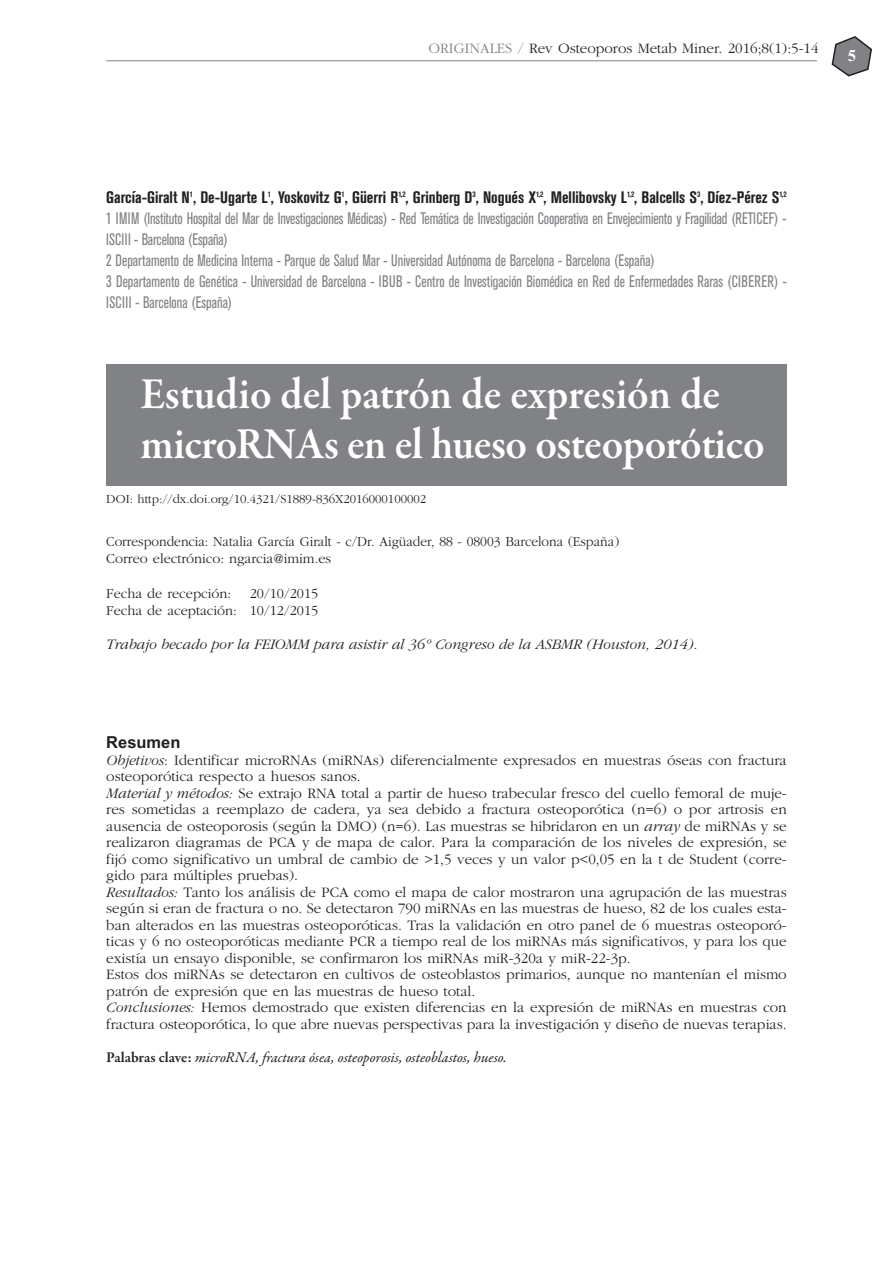
<style>
.page{position:relative;width:893px;height:1263px;background:#fff}
.page>*{position:absolute;margin:0;border:0;box-sizing:border-box;transform-origin:0 0}
.t1{font:600 45px/49.5px "Garamond Premr Pro";letter-spacing:-.01em;color:#fff;scale:.95 1}
.t2{font:condensed 16.5px/21px "Akzidenz Grotesk BE";color:#808285;scale:.9 1}
.t3{font:700 16.5px "Arial";color:#231f20}
.t4{font:700 16.5px "Times New Roman";color:#fff}
.t5{font:300 15px/16.5px "Garamond";color:#231f20}
.t6{font:italic 300 15px "Garamond";color:#231f20}
.t7{font:italic 15px "Garamond Premr Pro";letter-spacing:-.005em;color:#231f20}
.t8{font:300 14.25px/17.1px "Garamond";color:#231f20;scale:.95 1}
.t9{font:300 14.25px/17.1px "Garamond";color:#231f20;text-align:right}
.t10{font:300 12.75px "Garamond";color:#231f20}
.s1{color:#808285}
.s2{font-weight:700;color:#231f20}
.s3{font-style:italic}
.s4{font-weight:600;font-style:normal}
</style>
<div class="page">
<svg style="left:832px;top:36px;width:40px;height:40px"></svg>
<hr style="left:106px;top:60px;width:711px;height:1px;background:#808285">
<div style="left:106px;top:364px;width:681px;height:121px;background:#808285"></div>
<p class="t5" style="left:428px;top:41px;width:392px"><span class="s1">ORIGINALES /</span> Rev Osteoporos Metab Miner. 2016;8(1):5-14</p>
<p class="t4" style="left:848px;top:46px;width:10px">5</p>
<p class="t2" style="left:106px;top:188px;width:757px"><span class="s2">García-Giralt N</span><sup>1</sup><span class="s2">, De-Ugarte L</span><sup>1</sup><span class="s2">, Yoskovitz G</span><sup>1</sup><span class="s2">, Güerri R</span><sup>1,2</sup><span class="s2">, Grinberg D</span><sup>3</sup><span class="s2">, Nogués X</span><sup>1,2</sup><span class="s2">, Mellibovsky L</span><sup>1,2</sup><span class="s2">, Balcells S</span><sup>3</sup><span class="s2">, Díez-Pérez S</span><sup>1,2<br></sup>1 IMIM (Instituto Hospital del Mar de Investigaciones Médicas) - Red Temática de Investigación Cooperativa en Envejecimiento y Fragilidad (RETICEF) - ISCIII - Barcelona (España)<br>2 Departamento de Medicina Interna - Parque de Salud Mar - Universidad Autónoma de Barcelona - Barcelona (España)<br>3 Departamento de Genética - Universidad de Barcelona - IBUB - Centro de Investigación Biomédica en Red de Enfermedades Raras (CIBERER) - ISCIII - Barcelona (España)</p>
<h1 class="t1" style="left:140px;top:374px;width:659px">Estudio del patrón de expresión de microRNAs en el hueso osteoporótico</h1>
<p class="t10" style="left:106px;top:494px;width:321px">DOI: http://dx.doi.org/10.4321/S1889-836X2016000100002</p>
<p class="t8" style="left:106px;top:534px;width:541px">Correspondencia: Natalia García Giralt - c/Dr. Aigüader, 88 - 08003 Barcelona (España)<br>Correo electrónico: ngarcia@imim.es</p>
<p class="t9" style="left:106px;top:586px;width:126px">Fecha de recepción:</p>
<p class="t9" style="left:106px;top:586px;width:213px">20/10/2015<br>Fecha de aceptación: 10/12/2015</p>
<p class="t6" style="left:106px;top:639px;width:593px">Trabajo becado por la FEIOMM para asistir al 36º Congreso de la ASBMR (Houston, 2014).</p>
<p class="t3" style="left:106px;top:736px;width:76px">Resumen</p>
<p class="t5" style="left:106px;top:753px;width:682px"><span class="s3">Objetivos</span>: Identificar microRNAs (miRNAs) diferencialmente expresados en muestras óseas con fractura osteoporótica respecto a huesos sanos.<br><span class="s3">Material y métodos:</span> Se extrajo RNA total a partir de hueso trabecular fresco del cuello femoral de muje&shy;res sometidas a reemplazo de cadera, ya sea debido a fractura osteoporótica (n=6) o por artrosis en ausencia de osteoporosis (según la DMO) (n=6). Las muestras se hibridaron en un <span class="s3">array</span> de miRNAs y se realizaron diagramas de PCA y de mapa de calor. Para la comparación de los niveles de expresión, se fijó como significativo un umbral de cambio de &gt;1,5 veces y un valor p&lt;0,05 en la t de Student (corre&shy;gido para múltiples pruebas).<br><span class="s3">Resultados:</span> Tanto los análisis de PCA como el mapa de calor mostraron una agrupación de las muestras según si eran de fractura o no. Se detectaron 790 miRNAs en las muestras de hueso, 82 de los cuales esta&shy;ban alterados en las muestras osteoporóticas. Tras la validación en otro panel de 6 muestras osteoporó&shy;ticas y 6 no osteoporóticas mediante PCR a tiempo real de los miRNAs más significativos, y para los que existía un ensayo disponible, se confirmaron los miRNAs miR-320a y miR-22-3p.<br>Estos dos miRNAs se detectaron en cultivos de osteoblastos primarios, aunque no mantenían el mismo patrón de expresión que en las muestras de hueso total.<br><span class="s3">Conclusiones:</span> Hemos demostrado que existen diferencias en la expresión de miRNAs en muestras con fractura osteoporótica, lo que abre nuevas perspectivas para la investigación y diseño de nuevas terapias.</p>
<p class="t7" style="left:106px;top:1051px;width:402px"><span class="s4">Palabras clave:</span> microRNA, fractura ósea, osteoporosis, osteoblastos, hueso.</p>
</div>
